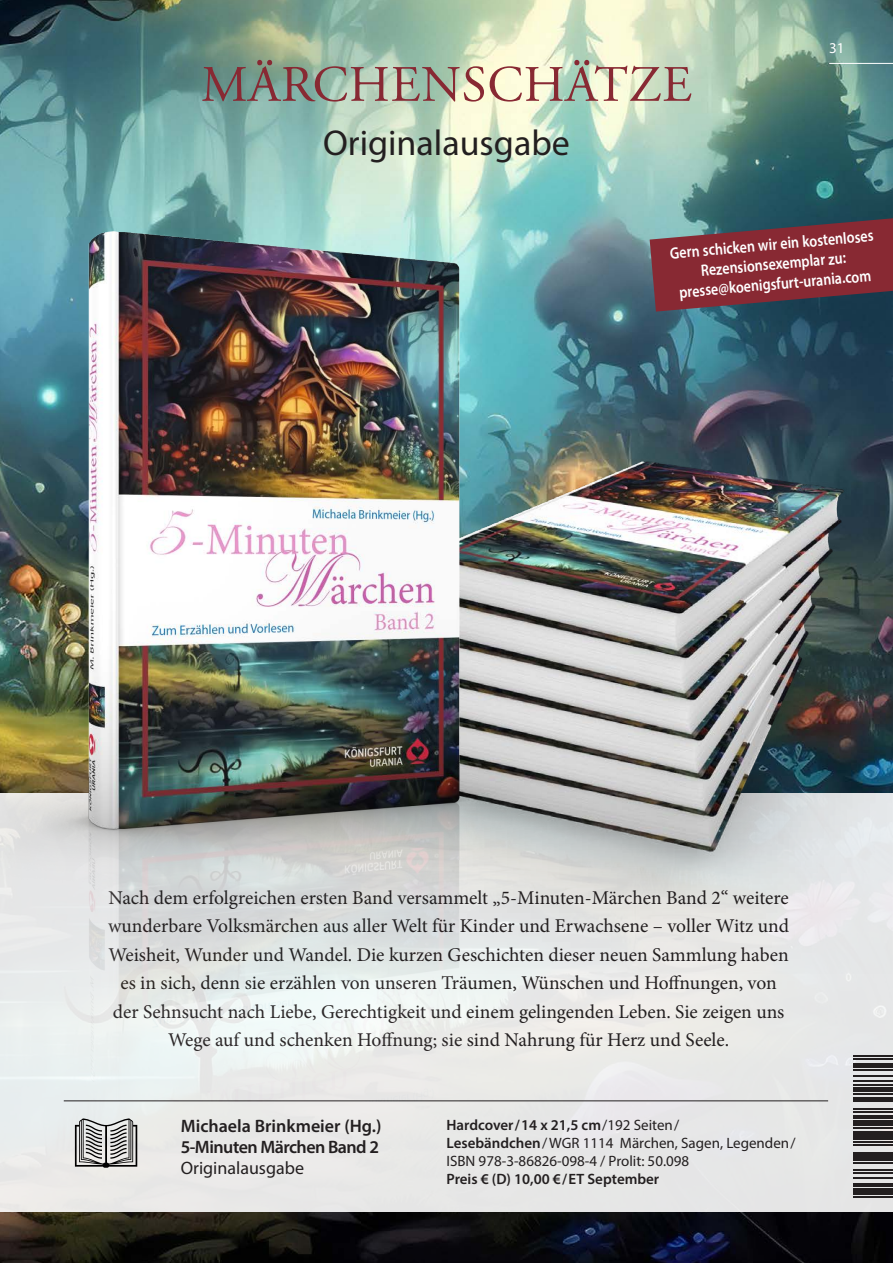
<style>
.page{position:relative;width:893px;height:1263px;background:#fff}
.page>*{position:absolute;margin:0;border:0;box-sizing:border-box;transform-origin:0 0}
.t1{font:51px "Adobe Garamond Pro";letter-spacing:.015em;color:#882933}
.t2{font:36px "Myriad Pro";color:#231f20}
.t3{font:19.5px/28.5px "Minion Pro";color:#231f20;text-align:center}
.t4{font:600 18px/21px "Myriad Pro";letter-spacing:-.03em;color:#231f20}
.t5{font:600 18px "Myriad Pro";color:#231f20}
.Backl_Fließ{font:600 16.5px/19.8px "Myriad Pro";color:#fff;text-align:center;scale:.85 1}
.t6{font:15px "Myriad Pro";color:#231f20}
.t7{font:600 15px "Myriad Pro";color:#231f20}
.t8{font:15px "Myriad Pro";color:#fff}
.s1{font-weight:400}
.s2{font-weight:600}
</style>
<div class="page">
<img style="left:0;top:0;width:893px;height:1263px">
<div style="left:0;top:793px;width:893px;height:419px;background:#e7e7e7"></div>
<hr style="left:854px;top:1197px;width:39px;height:1px;background:#231f20">
<hr style="left:854px;top:1194px;width:39px;height:1px;background:#231f20">
<hr style="left:854px;top:1188px;width:39px;height:4px;background:#231f20">
<hr style="left:854px;top:1183px;width:39px;height:3px;background:#231f20">
<hr style="left:854px;top:1177px;width:39px;height:1px;background:#231f20">
<hr style="left:854px;top:1173px;width:39px;height:1px;background:#231f20">
<hr style="left:854px;top:1170px;width:39px;height:1px;background:#231f20">
<hr style="left:854px;top:1162px;width:39px;height:2px;background:#231f20">
<hr style="left:854px;top:1158px;width:39px;height:3px;background:#231f20">
<hr style="left:854px;top:1152px;width:39px;height:4px;background:#231f20">
<hr style="left:854px;top:1144px;width:39px;height:2px;background:#231f20">
<hr style="left:854px;top:1141px;width:39px;height:2px;background:#231f20">
<hr style="left:854px;top:1137px;width:39px;height:3px;background:#231f20">
<hr style="left:854px;top:1131px;width:39px;height:4px;background:#231f20">
<hr style="left:854px;top:1128px;width:39px;height:1px;background:#231f20">
<hr style="left:854px;top:1125px;width:39px;height:1px;background:#231f20">
<hr style="left:854px;top:1120px;width:39px;height:3px;background:#231f20">
<hr style="left:854px;top:1115px;width:39px;height:4px;background:#231f20">
<hr style="left:854px;top:1111px;width:39px;height:2px;background:#231f20">
<hr style="left:854px;top:1108px;width:39px;height:2px;background:#231f20">
<hr style="left:854px;top:1098px;width:39px;height:4px;background:#231f20">
<hr style="left:854px;top:1093px;width:39px;height:2px;background:#231f20">
<div style="left:854px;top:1087px;width:39px;height:5px;background:#231f20"></div>
<hr style="left:854px;top:1084px;width:39px;height:2px;background:#231f20">
<hr style="left:854px;top:1080px;width:39px;height:1px;background:#231f20">
<hr style="left:854px;top:1075px;width:39px;height:2px;background:#231f20">
<hr style="left:854px;top:1069px;width:39px;height:2px;background:#231f20">
<div style="left:854px;top:1063px;width:39px;height:5px;background:#231f20"></div>
<hr style="left:854px;top:1059px;width:39px;height:1px;background:#231f20">
<hr style="left:854px;top:1056px;width:39px;height:1px;background:#231f20">
<svg style="left:75px;top:1118px;width:62px;height:50px"></svg>
<hr style="left:64px;top:1100px;width:764px;height:1px;background:#231f20">
<hr style="left:829px;top:63px;width:64px;height:1px;background:#fff">
<img style="left:820px;top:171px;width:72px;height:803px">
<img style="left:0;top:67px;width:820px;height:1034px">
<svg style="left:650px;top:218px;width:243px;height:94px"></svg>
<p class="t1" style="left:201px;top:54px;width:492px">MÄRCHENSCHÄTZE</p>
<p class="t2" style="left:323px;top:120px;width:248px">Originalausgabe</p>
<p class="t8" style="left:829px;top:38px;width:17px">31</p>
<p class="Backl_Fließ" style="left:669px;top:243px;width:242px;rotate:-5deg">Gern schicken wir ein kostenloses<br>Rezensionsexemplar zu: presse@koenigsfurt-urania.com</p>
<p class="t3" style="left:108px;top:883px;width:682px">Nach dem erfolgreichen ersten Band versammelt „5-Minuten-Märchen Band 2“ weitere wunderbare Volksmärchen aus aller Welt für Kinder und Erwachsene – voller Witz und Weisheit, Wunder und Wandel. Die kurzen Geschichten dieser neuen Sammlung haben es in sich, denn sie erzählen von unseren Träumen, Wünschen und Hoffnungen, von der Sehnsucht nach Liebe, Gerechtigkeit und einem gelingenden Leben. Sie zeigen uns Wege auf und schenken Hoffnung; sie sind Nahrung für Herz und Seele.</p>
<p class="t5" style="left:181px;top:1114px;width:202px">Michaela Brinkmeier (Hg.)</p>
<p class="t4" style="left:181px;top:1136px;width:200px">5-Minuten Märchen Band 2<br><span class="s1">Originalausgabe</span></p>
<p class="t7" style="left:446px;top:1115px;width:234px">Hardcover / 14 x 21,5 cm <span class="s1">/192 Seiten /</span></p>
<p class="t6" style="left:446px;top:1133px;width:351px"><span class="s2">Lesebändchen</span> / WGR 1114 Märchen, Sagen, Legenden /</p>
<p class="t6" style="left:446px;top:1151px;width:244px">ISBN 978-3-86826-098-4 / Prolit: 50.098</p>
<p class="t7" style="left:446px;top:1169px;width:214px">Preis € (D) 10,00 € / ET September</p>
</div>
